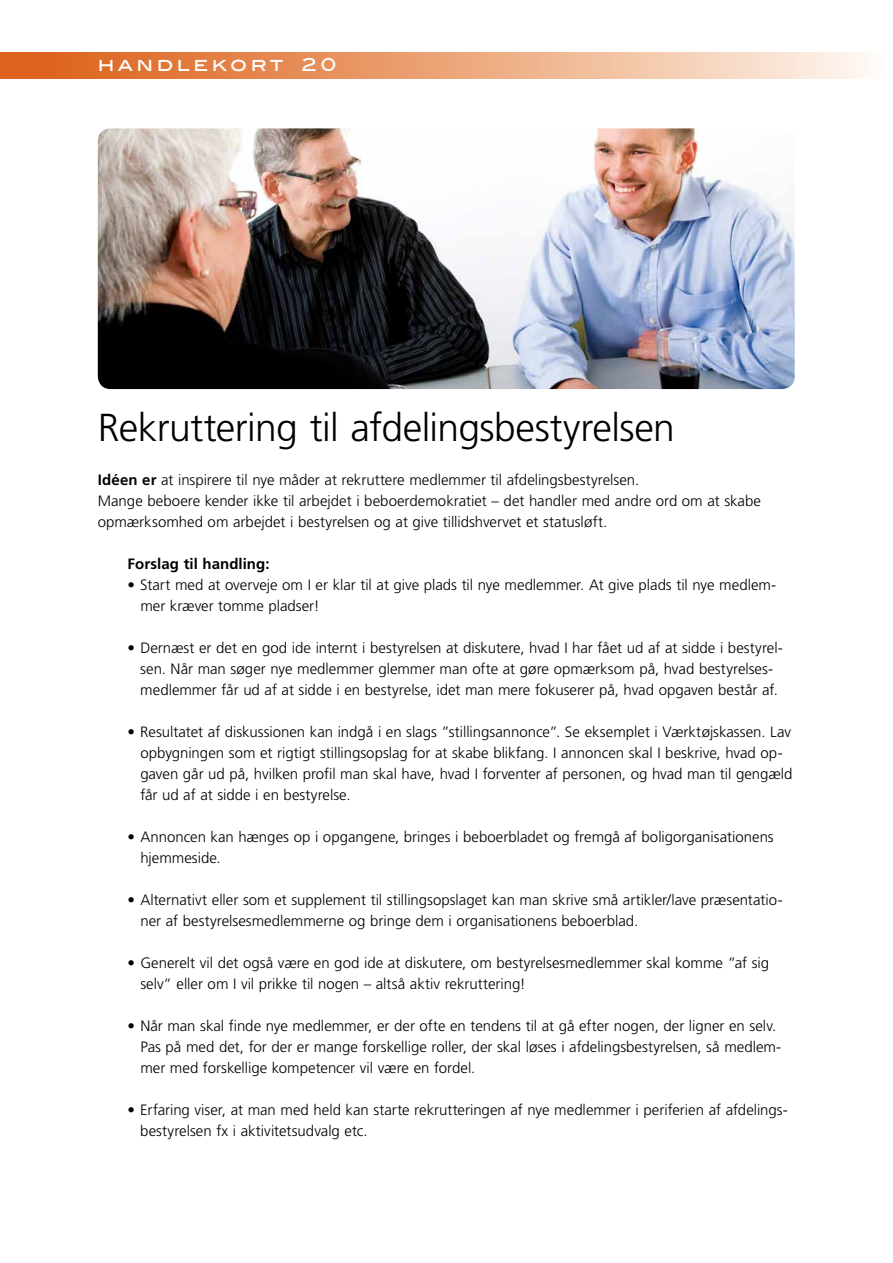
<style>
.page{position:relative;width:893px;height:1263px;background:#fff}
.page>*{position:absolute;margin:0;border:0;box-sizing:border-box;transform-origin:0 0}
.t1{font:300 39px "Frutiger LT";letter-spacing:-.015em;color:#000}
.t2{font:500 18px "Blair ITC";letter-spacing:.19em;color:#fff}
.t3{font:300 15px/21px "Frutiger LT";color:#000}
.t4{font:700 15px "Frutiger LT";letter-spacing:.005em;color:#000}
.s1{font-weight:700}
</style>
<div class="page">
<svg style="left:0;top:52px;width:867px;height:27px;background:#eba57a"></svg>
<img style="left:98px;top:128px;width:697px;height:261px">
<p class="t2" style="left:98px;top:54px;width:241px">HANDLEKORT 20</p>
<h1 class="t1" style="left:98px;top:405px;width:579px">Rekruttering til afdelingsbestyrelsen</h1>
<p class="t3" style="left:98px;top:469px;width:665px"><span class="s1">Idéen er</span> at inspirere til nye måder at rekruttere medlemmer til afdelingsbestyrelsen.<br>Mange beboere kender ikke til arbejdet i beboerdemokratiet – det handler med andre ord om at skabe opmærksomhed om arbejdet i bestyrelsen og at give tillidshvervet et statusløft.</p>
<p class="t4" style="left:128px;top:555px;width:144px">Forslag til handling:</p>
<p class="t3" style="left:140px;top:574px;width:637px;text-indent:-13px">• Start med at overveje om I er klar til at give plads til nye medlemmer. At give plads til nye medlem&shy;mer kræver tomme pladser!</p>
<p class="t3" style="left:128px;top:637px;width:657px;text-align:center">• Dernæst er det en god ide internt i bestyrelsen at diskutere, hvad I har fået ud af at sidde i bestyrel&shy;sen. Når man søger nye medlemmer glemmer man ofte at gøre opmærksom på, hvad bestyrelses&shy;medlemmer får ud af at sidde i en bestyrelse, idet man mere fokuserer på, hvad opgaven består af.</p>
<p class="t3" style="left:140px;top:721px;width:654px;text-indent:-13px">• Resultatet af diskussionen kan indgå i en slags ”stillingsannonce”. Se eksemplet i Værktøjskassen. Lav opbygningen som et rigtigt stillingsopslag for at skabe blikfang. I annoncen skal I beskrive, hvad op&shy;gaven går ud på, hvilken profil man skal have, hvad I forventer af personen, og hvad man til gengæld får ud af at sidde i en bestyrelse.</p>
<p class="t3" style="left:140px;top:826px;width:635px;text-indent:-13px">• Annoncen kan hænges op i opgangene, bringes i beboerbladet og fremgå af boligorganisationens hjemmeside.</p>
<p class="t3" style="left:140px;top:889px;width:644px;text-indent:-13px">• Alternativt eller som et supplement til stillingsopslaget kan man skrive små artikler/lave præsentatio&shy;ner af bestyrelsesmedlemmerne og bringe dem i organisationens beboerblad.</p>
<p class="t3" style="left:140px;top:952px;width:630px;text-indent:-13px">• Generelt vil det også være en god ide at diskutere, om bestyrelsesmedlemmer skal komme ”af sig selv” eller om I vil prikke til nogen – altså aktiv rekruttering!</p>
<p class="t3" style="left:140px;top:1015px;width:642px;text-indent:-13px">• Når man skal finde nye medlemmer, er der ofte en tendens til at gå efter nogen, der ligner en selv.<br>Pas på med det, for der er mange forskellige roller, der skal løses i afdelingsbestyrelsen, så medlem&shy;mer med forskellige kompetencer vil være en fordel.</p>
<p class="t3" style="left:140px;top:1099px;width:649px;text-indent:-13px">• Erfaring viser, at man med held kan starte rekrutteringen af nye medlemmer i periferien af afdelings&shy;bestyrelsen fx i aktivitetsudvalg etc.</p>
</div>
